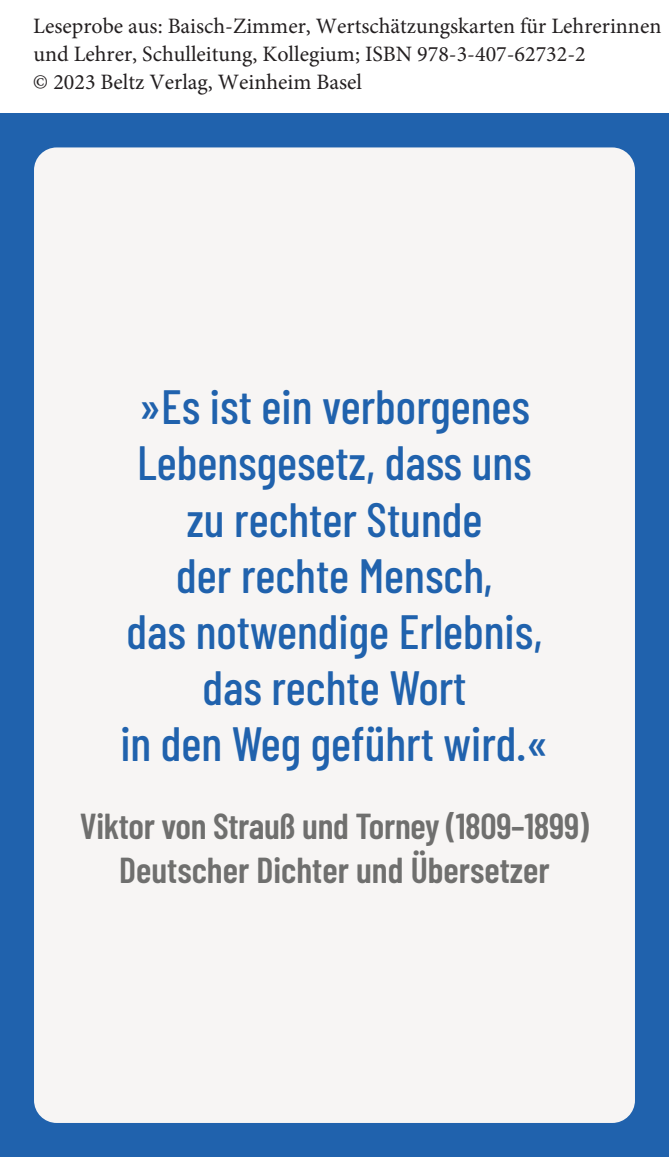
<style>
.page{position:relative;width:669px;height:1157px;background:#fff}
.page>*{position:absolute;margin:0;border:0;box-sizing:border-box;transform-origin:0 0}
.t1{font:500 48px/56px "Barlow Condensed";color:#2062ad;text-align:center}
.t2{font:600 36px/44px "Barlow Condensed";letter-spacing:-.005em;color:#6f6f6e;text-align:center}
.t3{font:22px/28.4px "Minion Pro";color:#231f20}
</style>
<div class="page">
<div style="left:0;top:113px;width:669px;height:1044px;background:#2062ad"></div>
<div style="left:34px;top:147px;width:601px;height:976px;background:#f7f5f4;border-radius:23px"></div>
<p class="t3" style="left:33px;top:13px;width:630px">Leseprobe aus: Baisch-Zimmer, Wertschätzungskarten für Lehrerinnen und Lehrer, Schulleitung, Kollegium; ISBN 978-3-407-62732-2<br>© 2023 Beltz Verlag, Weinheim Basel</p>
<h1 class="t1" style="left:120px;top:376px;width:430px">»Es ist ein verborgenes<br>Lebensgesetz, dass uns zu rechter Stunde<br>der rechte Mensch,<br>das notwendige Erlebnis, das rechte Wort<br>in den Weg geführt wird.«</h1>
<h2 class="t2" style="left:80px;top:801px;width:511px">Viktor von Strauß und Torney (1809–1899)<br>Deutscher Dichter und Übersetzer</h2>
</div>
